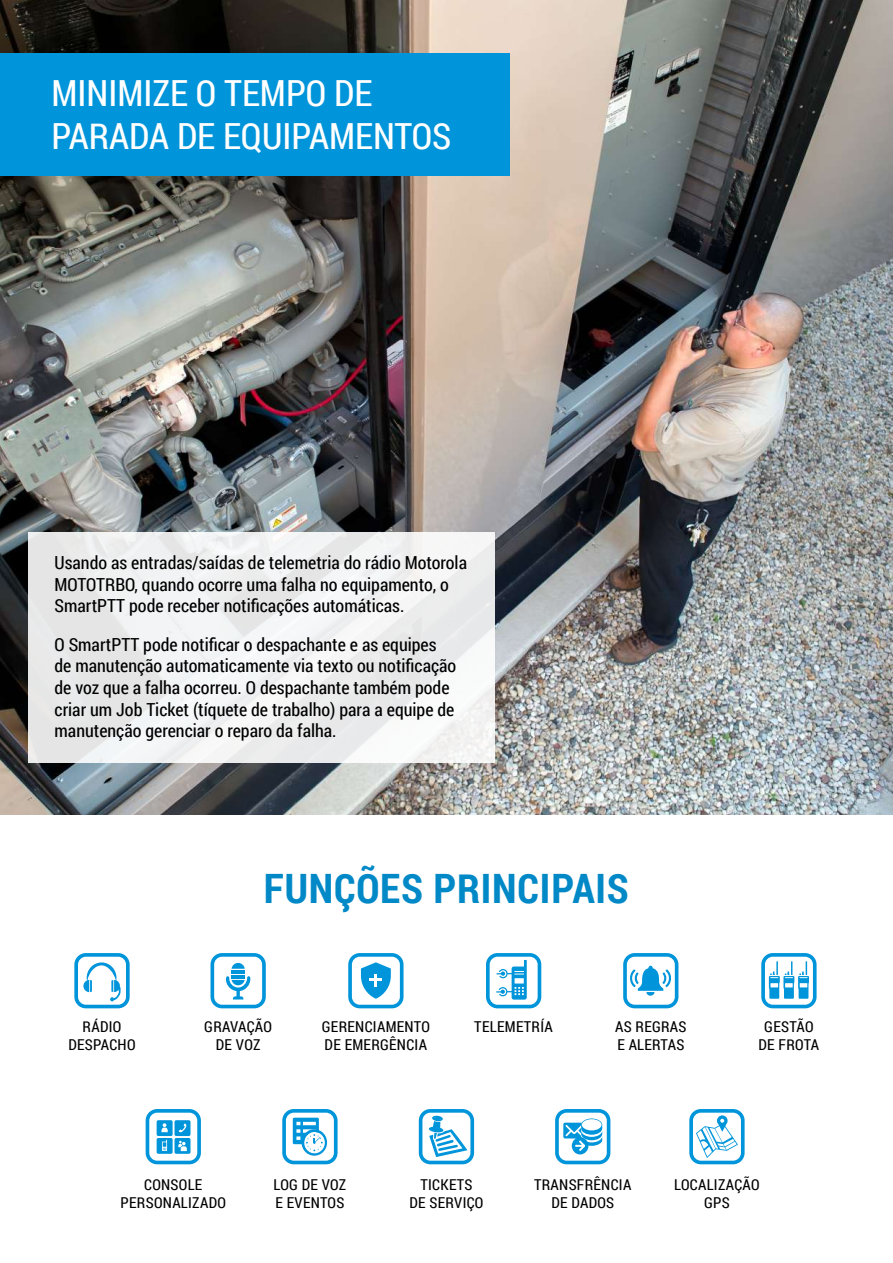
<style>
.page{position:relative;width:893px;height:1263px;background:#fff}
.page>*{position:absolute;margin:0;border:0;box-sizing:border-box;transform-origin:0 0}
.t1{font:700 40.5px "Roboto Condensed";letter-spacing:.02em;color:#0088c7}
.t2{font:36px/43.2px "Roboto Condensed";color:#fff}
.t3{font:18px/21.6px "Roboto Condensed";color:#000}
.t4{font:15px/18px "Roboto Condensed";letter-spacing:.02em;color:#000;text-align:center}
</style>
<div class="page">
<img style="left:0;top:0;width:893px;height:814px">
<div style="left:0;top:53px;width:510px;height:122px;background:#0095da"></div>
<div style="left:28px;top:532px;width:467px;height:231px;background:#eff0f0"></div>
<svg style="left:146px;top:1109px;width:55px;height:55px"></svg>
<svg style="left:689px;top:1109px;width:56px;height:55px"></svg>
<svg style="left:555px;top:1109px;width:55px;height:55px"></svg>
<svg style="left:282px;top:1109px;width:56px;height:55px"></svg>
<svg style="left:419px;top:1109px;width:55px;height:55px"></svg>
<svg style="left:74px;top:953px;width:56px;height:55px"></svg>
<svg style="left:210px;top:953px;width:56px;height:55px"></svg>
<svg style="left:623px;top:953px;width:55px;height:55px"></svg>
<svg style="left:486px;top:953px;width:55px;height:55px"></svg>
<svg style="left:348px;top:953px;width:56px;height:55px"></svg>
<svg style="left:761px;top:953px;width:56px;height:55px"></svg>
<h2 class="t2" style="left:51px;top:70px;width:401px">MINIMIZE O TEMPO DE<br>PARADA DE EQUIPAMENTOS</h2>
<p class="t3" style="left:55px;top:551px;width:414px">Usando as entradas/saídas de telemetria do rádio Motorola<br>MOTOTRBO, quando ocorre uma falha no equipamento, o<br>SmartPTT pode receber notificações automáticas.</p>
<p class="t3" style="left:55px;top:633px;width:403px">O SmartPTT pode notificar o despachante e as equipes de manutenção automaticamente via texto ou notificação de voz que a falha ocorreu. O despachante também pode criar um Job Ticket (tíquete de trabalho) para a equipe de manutenção gerenciar o reparo da falha.</p>
<h1 class="t1" style="left:264px;top:859px;width:367px">FUNÇÕES PRINCIPAIS</h1>
<p class="t4" style="left:204px;top:1017px;width:69px">GRAVAÇÃO<br>DE VOZ</p>
<p class="t4" style="left:758px;top:1017px;width:62px">GESTÃO<br>DE FROTA</p>
<p class="t4" style="left:68px;top:1017px;width:69px">RÁDIO<br>DESPACHO</p>
<p class="t4" style="left:322px;top:1017px;width:110px;text-align:left">GERENCIAMENTO<br>DE EMERGÊNCIA</p>
<p class="t4" style="left:474px;top:1017px;width:80px">TELEMETRÍA</p>
<p class="t4" style="left:615px;top:1017px;width:73px;text-align:left">AS REGRAS<br>E ALERTAS</p>
<p class="t4" style="left:121px;top:1175px;width:107px">CONSOLE<br>PERSONALIZADO</p>
<p class="t4" style="left:534px;top:1175px;width:99px">TRANSFRÊNCIA<br>DE DADOS</p>
<p class="t4" style="left:674px;top:1175px;width:87px">LOCALIZAÇÃO<br>GPS</p>
<p class="t4" style="left:274px;top:1175px;width:74px;text-align:left">LOG DE VOZ<br>E EVENTOS</p>
<p class="t4" style="left:409px;top:1175px;width:76px">TICKETS<br>DE SERVIÇO</p>
</div>
